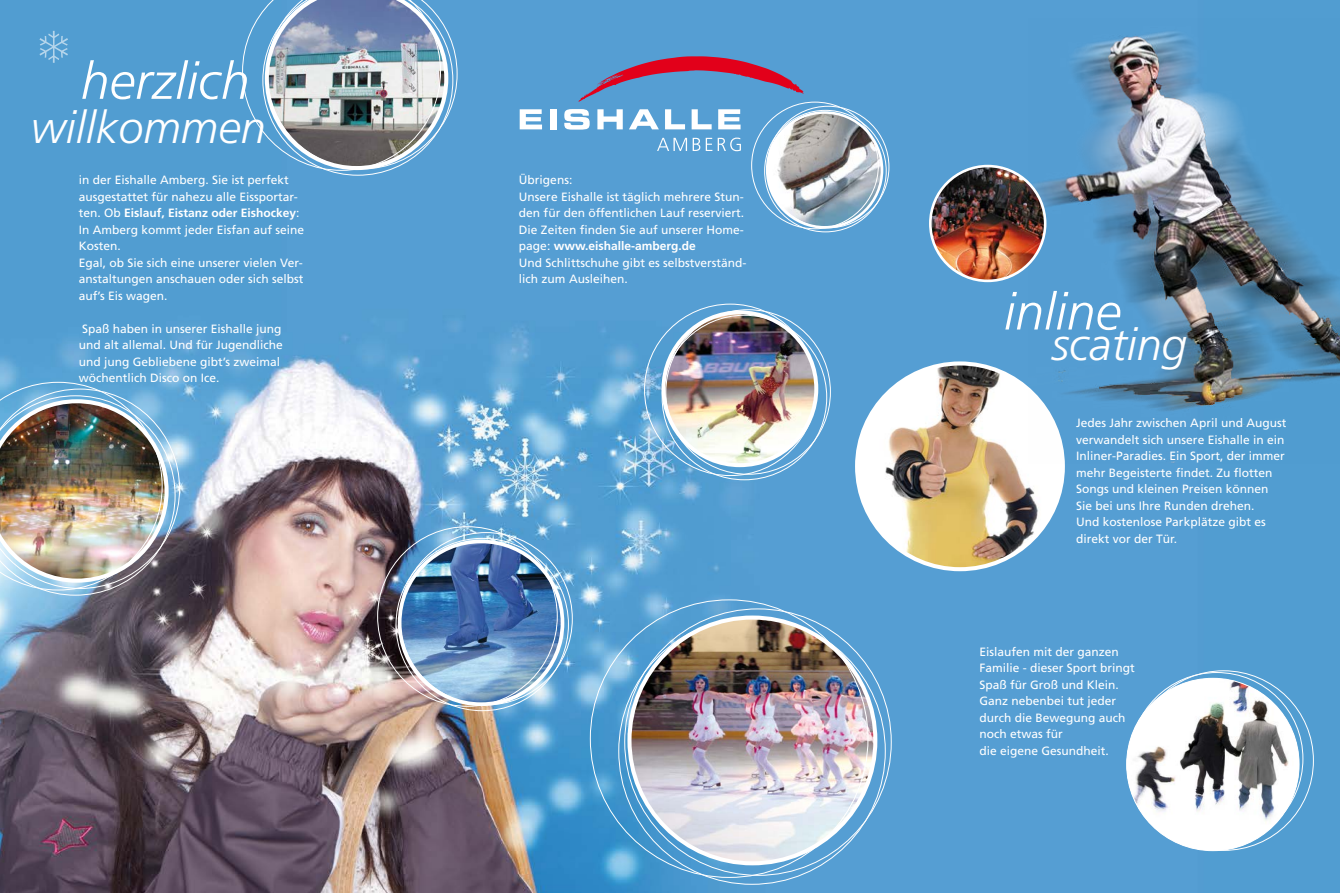
<style>
.page{position:relative;width:1340px;height:893px;background:#fff}
.page>*{position:absolute;margin:0;border:0;box-sizing:border-box;transform-origin:0 0}
.t1{font:italic 300 51.45px "Frutiger";color:#fff}
.t2{font:italic 300 45px "Frutiger";color:#fff}
.t3{font:12px/16.5px "Frutiger";color:#fff}
.s1{font-weight:700}
</style>
<div class="page">
<img style="left:0;top:0;width:1339px;height:893px">
<img style="left:1126px;top:678px;width:172px;height:173px;border-radius:86px">
<img style="left:857px;top:363px;width:205px;height:206px;border-radius:103px">
<img style="left:242px;top:0;width:215px;height:175px">
<img style="left:1028px;top:19px;width:311px;height:444px">
<svg style="left:39px;top:31px;width:29px;height:32px"></svg>
<img style="left:629px;top:618px;width:246px;height:245px;border-radius:123px">
<img style="left:399px;top:541px;width:163px;height:163px;border-radius:81px">
<div style="left:398px;top:540px;width:166px;height:166px;border:4px solid #fff;border-radius:50%"></div>
<img style="left:0;top:382px;width:180px;height:213px">
<img style="left:767px;top:112px;width:115px;height:115px;border-radius:57px">
<div style="left:766px;top:111px;width:117px;height:118px;border:3px solid #fff;border-radius:50%"></div>
<img style="left:663px;top:312px;width:153px;height:153px;border-radius:76px">
<div style="left:661px;top:310px;width:157px;height:157px;border:4px solid #fff;border-radius:50%"></div>
<svg style="left:578px;top:56px;width:225px;height:46px;background:#7776a5"></svg>
<svg style="left:519px;top:109px;width:23px;height:20px"></svg>
<div style="left:550px;top:109px;width:6px;height:20px;background:#fff"></div>
<svg style="left:564px;top:109px;width:25px;height:21px"></svg>
<svg style="left:597px;top:109px;width:25px;height:20px"></svg>
<svg style="left:629px;top:109px;width:30px;height:20px"></svg>
<svg style="left:665px;top:109px;width:20px;height:20px"></svg>
<svg style="left:691px;top:109px;width:20px;height:20px"></svg>
<svg style="left:718px;top:109px;width:22px;height:20px"></svg>
<svg style="left:657px;top:138px;width:84px;height:13px"></svg>
<img style="left:930px;top:166px;width:115px;height:115px;border-radius:57px">
<div style="left:929px;top:165px;width:117px;height:117px;border:3px solid #fff;border-radius:50%"></div>
<h1 class="t1" style="left:81px;top:52px;width:170px">herzlich</h1>
<h2 class="t2" style="left:31px;top:101px;width:236px">willkommen</h2>
<p class="t3" style="left:79px;top:172px;width:227px">in der Eishalle Amberg. Sie ist perfekt ausgestattet für nahezu alle Eissportar&shy;ten. Ob <span class="s1">Eislauf, Eistanz oder Eishockey</span>:<br>In Amberg kommt jeder Eisfan auf seine Kosten.<br>Egal, ob Sie sich eine unserer vielen Ver&shy;anstaltungen anschauen oder sich selbst auf’s Eis wagen.</p>
<p class="t3" style="left:79px;top:320px;width:206px">Spaß haben in unserer Eishalle jung und alt allemal. Und für Jugendliche und jung Gebliebene gibt’s zweimal wöchentlich Disco on Ice.</p>
<p class="t3" style="left:519px;top:172px;width:229px">Übrigens:<br>Unsere Eishalle ist täglich mehrere Stun&shy;den für den öffentlichen Lauf reserviert.<br>Die Zeiten finden Sie auf unserer Home&shy;page: <span class="s1">www.eishalle-amberg.de<br></span>Und Schlittschuhe gibt es selbstverständ&shy;lich zum Ausleihen.</p>
<h1 class="t1" style="left:1003px;top:282px;width:119px">inline</h1>
<h2 class="t2" style="left:1051px;top:318px;width:137px">scating</h2>
<p class="t3" style="left:1076px;top:415px;width:212px">Jedes Jahr zwischen April und August verwandelt sich unsere Eishalle in ein Inliner-Paradies. Ein Sport, der immer mehr Begeisterte findet. Zu flotten Songs und kleinen Preisen können Sie bei uns Ihre Runden drehen.<br>Und kostenlose Parkplätze gibt es direkt vor der Tür.</p>
<p class="t3" style="left:979px;top:643px;width:157px">Eislaufen mit der ganzen<br>Familie - dieser Sport bringt<br>Spaß für Groß und Klein.<br>Ganz nebenbei tut jeder durch die Bewegung auch noch etwas für<br>die eigene Gesundheit.</p>
</div>
